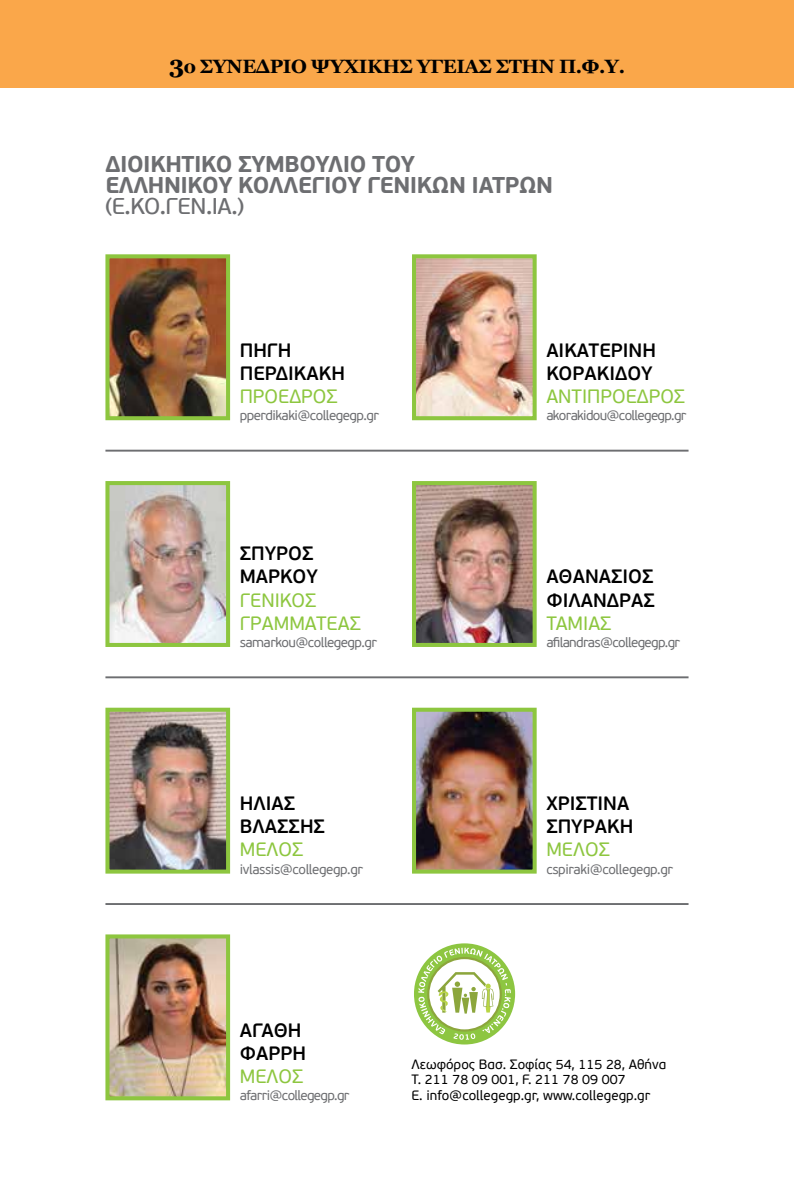
<style>
.page{position:relative;width:794px;height:1191px;background:#fff}
.page>*{position:absolute;margin:0;border:0;box-sizing:border-box;transform-origin:0 0}
.t1{font:700 22.75px/21px "PF Beau Sans Pro";letter-spacing:-.02em;color:#6d6e71}
.t2{font:22.75px "PF Beau Sans Pro Bbook";letter-spacing:-.02em;color:#6d6e71}
.t3{font:600 19.25px/23.1px "PF Beau Sans Pro";color:#000}
.t4{font:19.25px/23.1px "PF Beau Sans Pro";color:#8dc63f}
.t5{font:700 19.25px "Georgia";letter-spacing:-.02em;color:#000}
.t6{font:13.47px "PF Beau Sans Pro";letter-spacing:-.04em;color:#6d6e71}
.t7{font:13.47px/15.4px "PF Beau Sans Pro";color:#000}
.s1{font-size:24.5px}
</style>
<div class="page">
<img style="left:417px;top:259px;width:114px;height:156px">
<div style="left:412px;top:254px;width:124px;height:166px;border:4px solid #8dc63f"></div>
<img style="left:110px;top:259px;width:115px;height:156px">
<div style="left:105px;top:254px;width:125px;height:166px;border:4px solid #8dc63f"></div>
<img style="left:417px;top:486px;width:114px;height:156px">
<div style="left:412px;top:481px;width:124px;height:166px;border:4px solid #8dc63f"></div>
<hr style="left:105px;top:450px;width:583px;height:1px;background:#6d6e71">
<hr style="left:105px;top:676px;width:583px;height:2px;background:#6d6e71">
<hr style="left:105px;top:903px;width:583px;height:2px;background:#6d6e71">
<img style="left:110px;top:486px;width:115px;height:156px">
<div style="left:105px;top:481px;width:125px;height:166px;border:4px solid #8dc63f"></div>
<img style="left:110px;top:939px;width:115px;height:156px">
<div style="left:105px;top:934px;width:125px;height:166px;border:4px solid #8dc63f"></div>
<img style="left:110px;top:712px;width:115px;height:156px">
<div style="left:105px;top:707px;width:125px;height:166px;border:4px solid #8dc63f"></div>
<img style="left:417px;top:712px;width:114px;height:156px">
<div style="left:412px;top:707px;width:124px;height:166px;border:4px solid #8dc63f"></div>
<div style="left:414px;top:943px;width:101px;height:101px;background:#8dc641;border-radius:50%"></div>
<svg style="left:418px;top:947px;width:93px;height:92px"></svg>
<div style="left:0;top:0;width:794px;height:88px;background:#faa74a"></div>
<h2 class="t5" style="left:169px;top:52px;width:457px"><span class="s1">3</span>ο ΣΥΝΕΔΡΙΟ ΨΥΧΙΚΗΣ ΥΓΕΙΑΣ ΣΤΗΝ Π.Φ.Υ.</h2>
<h1 class="t1" style="left:105px;top:154px;width:449px">ΔΙΟΙΚΗΤΙΚΟ ΣΥΜΒΟΥΛΙΟ ΤΟΥ<br>ΕΛΛΗΝΙΚΟΥ ΚΟΛΛΕΓΙΟΥ ΓΕΝΙΚΩΝ ΙΑΤΡΩΝ</h1>
<h1 class="t2" style="left:105px;top:193px;width:140px">(Ε.ΚΟ.ΓΕΝ.ΙΑ.)</h1>
<h2 class="t3" style="left:240px;top:339px;width:107px">ΠΗΓΗ<br>ΠΕΡΔΙΚΑΚΗ</h2>
<h2 class="t4" style="left:240px;top:385px;width:99px">ΠΡΟΕΔΡΟΣ</h2>
<p class="t6" style="left:240px;top:408px;width:141px">pperdikaki@collegegp.gr</p>
<h2 class="t3" style="left:240px;top:542px;width:80px">ΣΠΥΡΟΣ<br>ΜΑΡΚΟΥ</h2>
<h2 class="t4" style="left:240px;top:589px;width:122px">ΓΕΝΙΚΟΣ<br>ΓΡΑΜΜΑΤΕΑΣ</h2>
<p class="t6" style="left:240px;top:634px;width:139px">samarkou@collegegp.gr</p>
<h2 class="t3" style="left:546px;top:339px;width:111px">ΑΙΚΑΤΕΡΙΝΗ<br>ΚΟΡΑΚΙΔΟΥ</h2>
<h2 class="t4" style="left:546px;top:385px;width:140px">ΑΝΤΙΠΡΟΕΔΡΟΣ</h2>
<p class="t6" style="left:546px;top:408px;width:142px">akorakidou@collegegp.gr</p>
<h2 class="t3" style="left:546px;top:566px;width:110px">ΑΘΑΝΑΣΙΟΣ<br>ΦΙΛΑΝΔΡΑΣ</h2>
<h2 class="t4" style="left:546px;top:612px;width:67px">ΤΑΜΙΑΣ</h2>
<p class="t6" style="left:546px;top:634px;width:135px">afilandras@collegegp.gr</p>
<h2 class="t3" style="left:240px;top:792px;width:87px">ΗΛΙΑΣ<br>ΒΛΑΣΣΗΣ</h2>
<h2 class="t4" style="left:240px;top:838px;width:65px">ΜΕΛΟΣ</h2>
<p class="t6" style="left:240px;top:861px;width:125px">ivlassis@collegegp.gr</p>
<h2 class="t3" style="left:546px;top:792px;width:88px">ΧΡΙΣΤΙΝΑ<br>ΣΠΥΡΑΚΗ</h2>
<h2 class="t4" style="left:546px;top:838px;width:65px">ΜΕΛΟΣ</h2>
<p class="t6" style="left:546px;top:861px;width:128px">cspiraki@collegegp.gr</p>
<h2 class="t3" style="left:240px;top:1019px;width:68px">ΑΓΑΘΗ<br>ΦΑΡΡΗ</h2>
<h2 class="t4" style="left:240px;top:1065px;width:65px">ΜΕΛΟΣ</h2>
<p class="t6" style="left:240px;top:1088px;width:111px">afarri@collegegp.gr</p>
<p class="t7" style="left:411px;top:1056px;width:256px">Λεωφόρος Βασ. Σοφίας 54, 115 28, Αθήνα<br>Τ. 211 78 09 001, F. 211 78 09 007<br>E. info@collegegp.gr, www.collegegp.gr</p>
</div>
